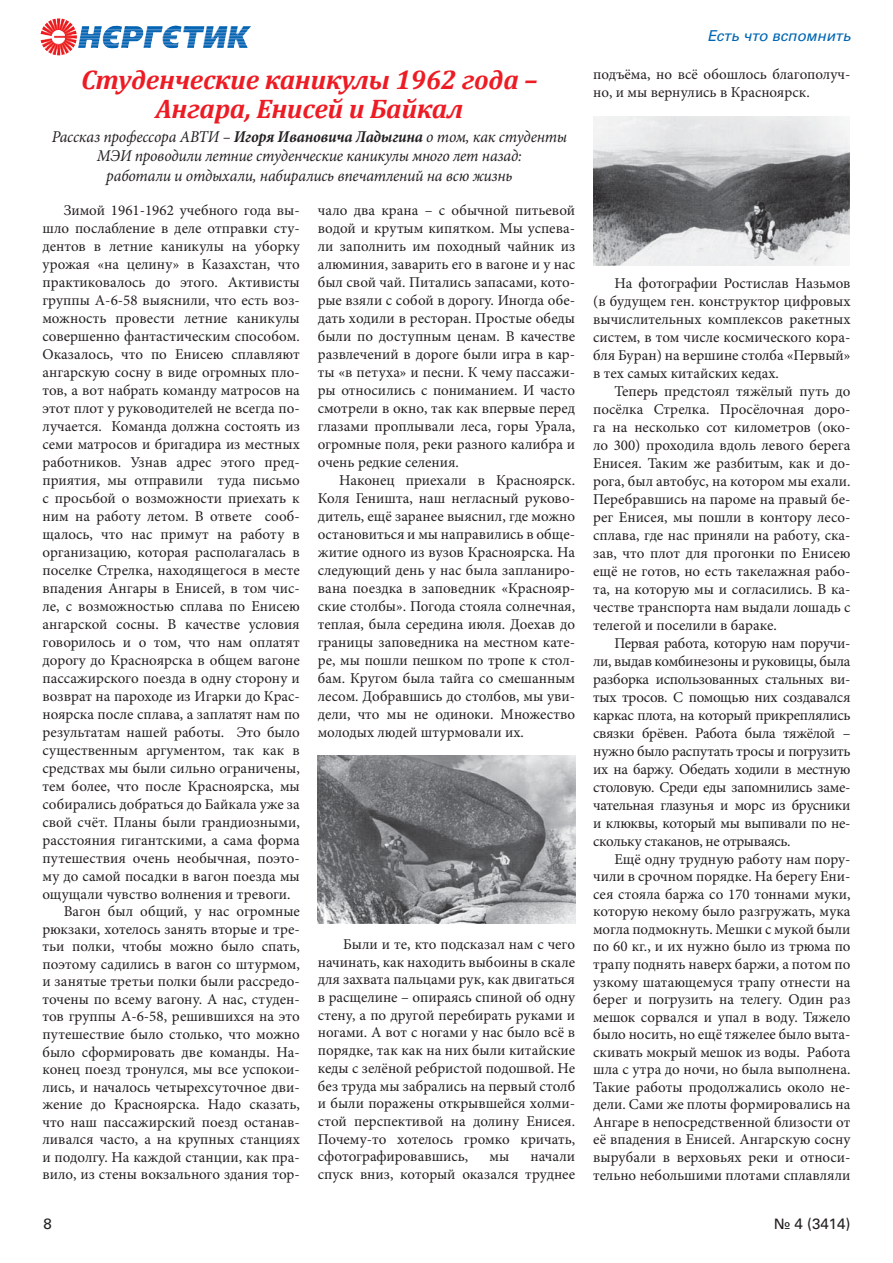
<style>
.page{position:relative;width:893px;height:1263px;background:#fff}
.page>*{position:absolute;margin:0;border:0;box-sizing:border-box;transform-origin:0 0}
.t1{font:italic 700 27px/28.5px "Cambria";letter-spacing:-.01em;color:#ed1c24;text-align:center}
.t2{font:italic 16.5px/19.8px "Minion Pro";letter-spacing:-.01em;color:#231f20;text-align:center;scale:.95 1}
.t3{font:15px/18px "Minion Pro";color:#231f20;text-align:justify}
.t4{font:italic 15px "Univers C";color:#0066b3}
.t5{font:15px "Univers C";color:#231f20}
.s1{font-weight:700}
</style>
<div class="page">
<img style="left:40px;top:18px;width:37px;height:37px">
<img style="left:318px;top:756px;width:257px;height:168px">
<img style="left:593px;top:116px;width:256px;height:149px">
<h1 class="t1" style="left:81px;top:65px;width:458px">Студенческие каникулы 1962 года –<br>Ангара, Енисей и Байкал</h1>
<p class="t2" style="left:52px;top:126px;width:544px">Рассказ профессора АВТИ – <span class="s1">Игоря Ивановича Ладыгина</span> о том, как студенты<br>МЭИ проводили летние студенческие каникулы много лет назад:<br>работали и отдыхали, набирались впечатлений на всю жизнь</p>
<p class="t3" style="left:64px;top:202px;width:238px">Зимой 1961-1962 учебного года вы-</p>
<p class="t3" style="left:42px;top:220px;width:259px">шло послабление в деле отправки сту-</p>
<p class="t3" style="left:42px;top:238px;width:259px">дентов в летние каникулы на уборку</p>
<p class="t3" style="left:42px;top:256px;width:259px">урожая «на целину» в Казахстан, что</p>
<p class="t3" style="left:42px;top:274px;width:259px">практиковалось до этого. Активисты</p>
<p class="t3" style="left:42px;top:292px;width:259px">группы А-6-58 выяснили, что есть воз-</p>
<p class="t3" style="left:42px;top:310px;width:259px">можность провести летние каникулы</p>
<p class="t3" style="left:42px;top:328px;width:259px">совершенно фантастическим способом.</p>
<p class="t3" style="left:42px;top:346px;width:259px">Оказалось, что по Енисею сплавляют</p>
<p class="t3" style="left:42px;top:364px;width:259px">ангарскую сосну в виде огромных пло-</p>
<p class="t3" style="left:42px;top:382px;width:259px">тов, а вот набрать команду матросов на</p>
<p class="t3" style="left:42px;top:400px;width:259px">этот плот у руководителей не всегда по-</p>
<p class="t3" style="left:42px;top:418px;width:259px">лучается. Команда должна состоять из</p>
<p class="t3" style="left:42px;top:436px;width:259px">семи матросов и бригадира из местных</p>
<p class="t3" style="left:42px;top:454px;width:259px">работников. Узнав адрес этого пред-</p>
<p class="t3" style="left:42px;top:472px;width:259px">приятия, мы отправили туда письмо</p>
<p class="t3" style="left:42px;top:490px;width:259px">с просьбой о возможности приехать к</p>
<p class="t3" style="left:42px;top:508px;width:259px">ним на работу летом. В ответе сооб-</p>
<p class="t3" style="left:42px;top:526px;width:259px">щалось, что нас примут на работу в</p>
<p class="t3" style="left:42px;top:544px;width:259px">организацию, которая располагалась в</p>
<p class="t3" style="left:42px;top:562px;width:259px">поселке Стрелка, находящегося в месте</p>
<p class="t3" style="left:42px;top:580px;width:259px">впадения Ангары в Енисей, в том чис-</p>
<p class="t3" style="left:42px;top:598px;width:259px">ле, с возможностью сплава по Енисею</p>
<p class="t3" style="left:42px;top:616px;width:259px">ангарской сосны. В качестве условия</p>
<p class="t3" style="left:42px;top:634px;width:259px">говорилось и о том, что нам оплатят</p>
<p class="t3" style="left:42px;top:652px;width:259px">дорогу до Красноярска в общем вагоне</p>
<p class="t3" style="left:42px;top:670px;width:259px">пассажирского поезда в одну сторону и</p>
<p class="t3" style="left:42px;top:688px;width:259px">возврат на пароходе из Игарки до Крас-</p>
<p class="t3" style="left:42px;top:706px;width:259px">ноярска после сплава, а заплатят нам по</p>
<p class="t3" style="left:42px;top:724px;width:259px">результатам нашей работы. Это было</p>
<p class="t3" style="left:42px;top:742px;width:259px">существенным аргументом, так как в</p>
<p class="t3" style="left:42px;top:760px;width:259px">средствах мы были сильно ограничены,</p>
<p class="t3" style="left:42px;top:778px;width:259px">тем более, что после Красноярска, мы</p>
<p class="t3" style="left:42px;top:796px;width:259px">собирались добраться до Байкала уже за</p>
<p class="t3" style="left:42px;top:814px;width:259px">свой счёт. Планы были грандиозными,</p>
<p class="t3" style="left:42px;top:832px;width:259px">расстояния гигантскими, а сама форма</p>
<p class="t3" style="left:42px;top:850px;width:259px">путешествия очень необычная, поэто-</p>
<p class="t3" style="left:42px;top:868px;width:259px">му до самой посадки в вагон поезда мы</p>
<p class="t3" style="left:42px;top:886px;width:250px">ощущали чувство волнения и тревоги.</p>
<p class="t3" style="left:64px;top:904px;width:238px">Вагон был общий, у нас огромные</p>
<p class="t3" style="left:42px;top:921px;width:259px">рюкзаки, хотелось занять вторые и тре-</p>
<p class="t3" style="left:42px;top:939px;width:259px">тьи полки, чтобы можно было спать,</p>
<p class="t3" style="left:42px;top:956px;width:259px">поэтому садились в вагон со штурмом,</p>
<p class="t3" style="left:42px;top:974px;width:259px">и занятые третьи полки были рассредо-</p>
<p class="t3" style="left:42px;top:991px;width:259px">точены по всему вагону. А нас, студен-</p>
<p class="t3" style="left:42px;top:1009px;width:259px">тов группы А-6-58, решившихся на это</p>
<p class="t3" style="left:42px;top:1026px;width:259px">путешествие было столько, что можно</p>
<p class="t3" style="left:42px;top:1044px;width:259px">было сформировать две команды. На-</p>
<p class="t3" style="left:42px;top:1062px;width:259px">конец поезд тронулся, мы все успокои-</p>
<p class="t3" style="left:42px;top:1079px;width:259px">лись, и началось четырехсуточное дви-</p>
<p class="t3" style="left:42px;top:1097px;width:259px">жение до Красноярска. Надо сказать,</p>
<p class="t3" style="left:42px;top:1114px;width:259px">что наш пассажирский поезд останав-</p>
<p class="t3" style="left:42px;top:1132px;width:259px">ливался часто, а на крупных станциях</p>
<p class="t3" style="left:42px;top:1149px;width:259px">и подолгу. На каждой станции, как пра-</p>
<p class="t3" style="left:42px;top:1167px;width:259px">вило, из стены вокзального здания тор-</p>
<p class="t3" style="left:318px;top:202px;width:259px">чало два крана – с обычной питьевой водой и крутым кипятком. Мы успева&shy;ли заполнить им походный чайник из алюминия, заварить его в вагоне и у нас был свой чай. Питались запасами, кото&shy;рые взяли с собой в дорогу. Иногда обе&shy;дать ходили в ресторан. Простые обеды были по доступным ценам. В качестве развлечений в дороге были игра в кар&shy;ты «в петуха» и песни. К чему пассажи&shy;ры относились с пониманием. И часто смотрели в окно, так как впервые перед глазами проплывали леса, горы Урала, огромные поля, реки разного калибра и очень редкие селения.</p>
<p class="t3" style="left:318px;top:472px;width:259px;text-indent:21px">Наконец приехали в Красноярск.<br>Коля Геништа, наш негласный руково&shy;дитель, ещё заранее выяснил, где можно остановиться и мы направились в обще&shy;житие одного из вузов Красноярска. На следующий день у нас была запланиро&shy;вана поездка в заповедник «Краснояр&shy;ские столбы». Погода стояла солнечная, теплая, была середина июля. Доехав до границы заповедника на местном кате&shy;ре, мы пошли пешком по тропе к стол&shy;бам. Кругом была тайга со смешанным лесом. Добравшись до столбов, мы уви&shy;дели, что мы не одиноки. Множество молодых людей штурмовали их.</p>
<p class="t3" style="left:318px;top:937px;width:259px;text-indent:25px">Были и те, кто подсказал нам с чего начинать, как находить выбоины в скале для захвата пальцами рук, как двигаться в расщелине – опираясь спиной об одну стену, а по другой перебирать руками и ногами. А вот с ногами у нас было всё в порядке, так как на них были китайские кеды с зелёной ребристой подошвой. Не без труда мы забрались на первый столб и были поражены открывшейся холми&shy;стой перспективой на долину Енисея.<br>Почему-то хотелось громко кричать, сфотографировавшись,</p>
<p class="t3" style="left:318px;top:1149px;width:259px;text-align:right">начали<br>спуск вниз, который оказался труднее</p>
<p class="t3" style="left:489px;top:1149px;width:21px">мы</p>
<p class="t4" style="left:707px;top:27px;width:145px">Есть что вспомнить</p>
<p class="t3" style="left:593px;top:67px;width:259px">подъёма, но всё обошлось благополуч&shy;но, и мы вернулись в Красноярск.</p>
<p class="t3" style="left:593px;top:276px;width:259px;text-indent:21px">На фотографии Ростислав Назьмов (в будущем ген. конструктор цифровых вычислительных комплексов ракетных систем, в том числе космического кора&shy;бля Буран) на вершине столба «Первый» в тех самых китайских кедах.</p>
<p class="t3" style="left:593px;top:384px;width:259px;text-indent:21px">Теперь предстоял тяжёлый путь до посёлка Стрелка. Просёлочная доро&shy;га на несколько сот километров (око&shy;ло 300) проходила вдоль левого берега Енисея. Таким же разбитым, как и до&shy;рога, был автобус, на котором мы ехали.<br>Перебравшись на пароме на правый бе&shy;рег Енисея, мы пошли в контору лесо&shy;сплава, где нас приняли на работу, ска&shy;зав, что плот для прогонки по Енисею ещё не готов, но есть такелажная рабо&shy;та, на которую мы и согласились. В ка&shy;честве транспорта нам выдали лошадь с телегой и поселили в бараке.</p>
<p class="t3" style="left:593px;top:636px;width:259px;text-indent:21px">Первая работа, которую нам поручи&shy;ли, выдав комбинезоны и руковицы, была разборка использованных стальных ви&shy;тых тросов. С помощью них создавался каркас плота, на который прикреплялись связки брёвен. Работа была тяжёлой – нужно было распутать тросы и погрузить их на баржу. Обедать ходили в местную столовую. Среди еды запомнились заме&shy;чательная глазунья и морс из брусники и клюквы, который мы выпивали по не&shy;скольку стаканов, не отрываясь.</p>
<p class="t3" style="left:593px;top:851px;width:259px;line-height:17.5px;text-indent:21px">Ещё одну трудную работу нам пору&shy;чили в срочном порядке. На берегу Ени&shy;сея стояла баржа со 170 тоннами муки, которую некому было разгружать, мука могла подмокнуть. Мешки с мукой были по 60 кг., и их нужно было из трюма по трапу поднять наверх баржи, а потом по узкому шатающемуся трапу отнести на берег и погрузить на телегу. Один раз мешок сорвался и упал в воду. Тяжело было носить, но ещё тяжелее было выта&shy;скивать мокрый мешок из воды. Работа шла с утра до ночи, но была выполнена.<br>Такие работы продолжались около не&shy;дели. Сами же плоты формировались на Ангаре в непосредственной близости от её впадения в Енисей. Ангарскую сосну вырубали в верховьях реки и относи&shy;тельно небольшими плотами сплавляли</p>
<p class="t5" style="left:44px;top:1215px;width:10px">8</p>
<p class="t5" style="left:774px;top:1215px;width:78px">№ 4 (3414)</p>
</div>
